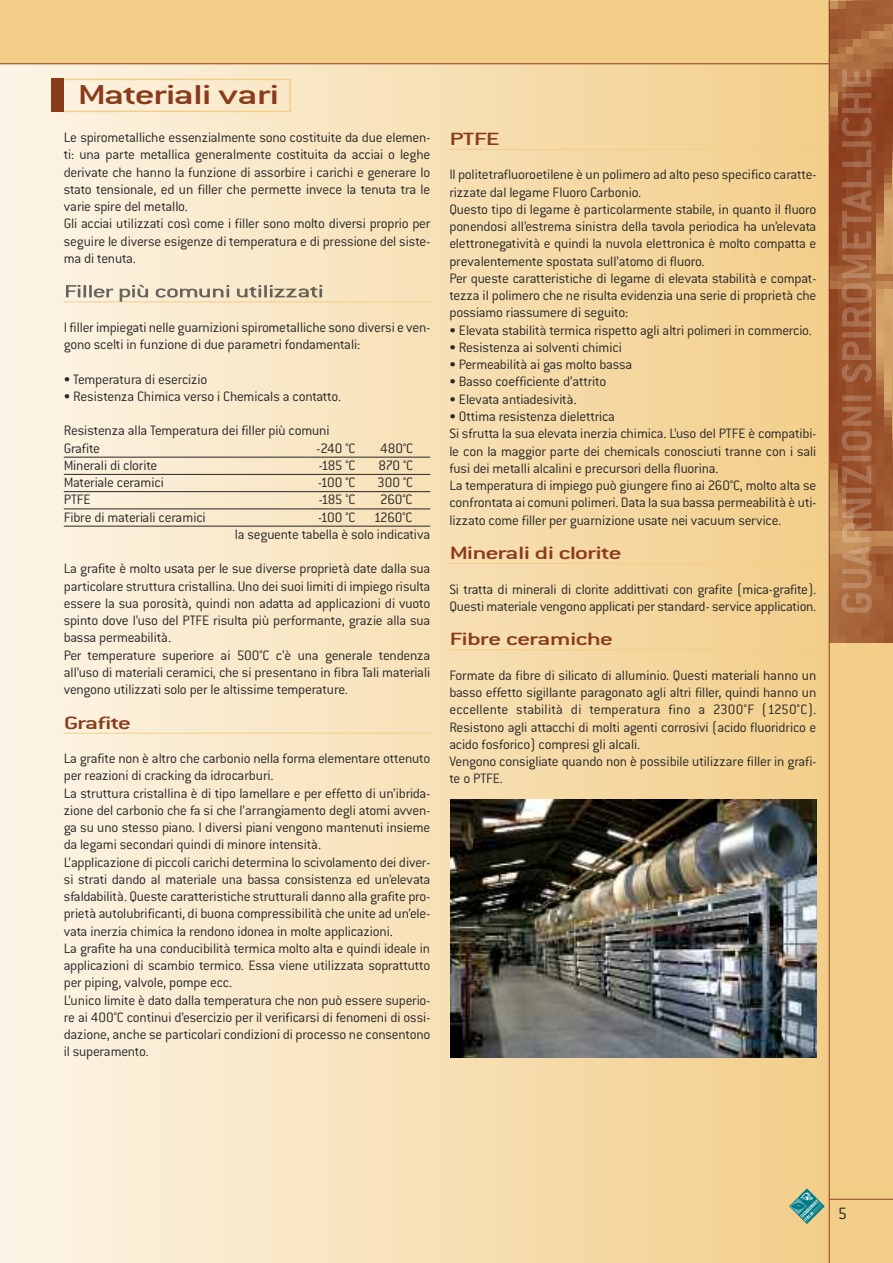
<style>
.page{position:relative;width:893px;height:1263px;background:#fff}
.page>*{position:absolute;margin:0;border:0;box-sizing:border-box;transform-origin:0 0}
.t1{font:500 30px "Conduit ITC";letter-spacing:-.025em;color:#893b1b;scale:1.5 1}
.t2{font:500 19.5px "Conduit ITC";letter-spacing:-.04em;color:#893b1b;scale:1.5 1}
.t3{font:300 18px "Conduit ITC";color:#272627}
.t4{font:300 15px/17.2px "Conduit ITC";letter-spacing:-.015em;color:#272627}
</style>
<div class="page">
<div style="left:0;top:64px;width:830px;height:1199px;background:linear-gradient(to right,#fcf5e7,#f2ce89)"></div>
<div style="left:829px;top:359px;width:64px;height:904px;background:#f2ce88"></div>
<div style="left:0;top:0;width:893px;height:64px;background:#f2ce88"></div>
<hr style="left:829px;top:1199px;width:64px;height:1px;background:#893b1b">
<hr style="left:0;top:63px;width:829px;height:1px;background:#893b1b">
<img style="left:830px;top:0;width:63px;height:642px">
<img style="left:842px;top:396px;width:30px;height:217px">
<svg style="left:789px;top:1188px;width:36px;height:36px"></svg>
<hr style="left:829px;top:0;width:1px;height:1263px;background:#893b1b">
<img style="left:450px;top:799px;width:367px;height:259px">
<hr style="left:64px;top:302px;width:366px;height:1px;background:#f2ce88">
<hr style="left:64px;top:457px;width:366px;height:1px;background:#272627">
<hr style="left:64px;top:474px;width:366px;height:1px;background:#272627">
<hr style="left:64px;top:491px;width:366px;height:1px;background:#272627">
<hr style="left:64px;top:509px;width:366px;height:1px;background:#272627">
<hr style="left:64px;top:526px;width:366px;height:1px;background:#272627">
<hr style="left:64px;top:733px;width:366px;height:1px;background:#f2ce88">
<img style="left:66px;top:285px;width:112px;height:17px">
<hr style="left:449px;top:149px;width:367px;height:1px;background:#f2ce88">
<hr style="left:449px;top:563px;width:367px;height:1px;background:#f2ce88">
<hr style="left:449px;top:649px;width:367px;height:1px;background:#f2ce88">
<div style="left:62px;top:79px;width:229px;height:33px;border:2px solid #f2ce88"></div>
<div style="left:51px;top:79px;width:12px;height:33px;background:#893b1b"></div>
<h1 class="t1" style="left:77px;top:85px;width:136px">Materiali vari</h1>
<p class="t4" style="left:64px;top:130px;width:368px">Le spirometalliche essenzialmente sono costituite da due elemen&shy;ti: una parte metallica generalmente costituita da acciai o leghe derivate che hanno la funzione di assorbire i carichi e generare lo stato tensionale, ed un filler che permette invece la tenuta tra le varie spire del metallo.<br>Gli acciai utilizzati così come i filler sono molto diversi proprio per seguire le diverse esigenze di temperatura e di pressione del siste&shy;ma di tenuta.</p>
<p class="t4" style="left:64px;top:320px;width:368px">I filler impiegati nelle guarnizioni spirometalliche sono diversi e ven&shy;gono scelti in funzione di due parametri fondamentali:</p>
<p class="t4" style="left:64px;top:372px;width:145px">• Temperatura di esercizio</p>
<p class="t4" style="left:64px;top:389px;width:279px">• Resistenza Chimica verso i Chemicals a contatto.</p>
<p class="t4" style="left:64px;top:424px;width:267px">Resistenza alla Temperatura dei filler più comuni<br>Grafite</p>
<p class="t4" style="left:317px;top:441px;width:40px">-240 °C</p>
<p class="t4" style="left:380px;top:441px;width:34px">480°C</p>
<p class="t4" style="left:64px;top:458px;width:95px">Minerali di clorite</p>
<p class="t4" style="left:319px;top:458px;width:38px">-185 °C</p>
<p class="t4" style="left:378px;top:458px;width:36px">870 °C</p>
<p class="t4" style="left:64px;top:475px;width:102px">Materiale ceramici</p>
<p class="t4" style="left:318px;top:475px;width:39px">-100 °C</p>
<p class="t4" style="left:377px;top:475px;width:37px">300 °C</p>
<p class="t4" style="left:64px;top:493px;width:28px">PTFE</p>
<p class="t4" style="left:319px;top:493px;width:38px">-185 °C</p>
<p class="t4" style="left:380px;top:493px;width:34px">260°C</p>
<p class="t4" style="left:64px;top:510px;width:143px">Fibre di materiali ceramici</p>
<p class="t4" style="left:235px;top:510px;width:197px;text-indent:83px">-100 °C 1260°C<br>la seguente tabella è solo indicativa</p>
<p class="t4" style="left:64px;top:562px;width:368px">La grafite è molto usata per le sue diverse proprietà date dalla sua particolare struttura cristallina. Uno dei suoi limiti di impiego risulta essere la sua porosità, quindi non adatta ad applicazioni di vuoto spinto dove l’uso del PTFE risulta più performante, grazie alla sua bassa permeabilità.<br>Per temperature superiore ai 500°C c’è una generale tendenza all’uso di materiali ceramici, che si presentano in fibra Tali materiali vengono utilizzati solo per le altissime temperature.</p>
<h2 class="t2" style="left:64px;top:716px;width:47px">Grafite</h2>
<p class="t4" style="left:64px;top:751px;width:368px">La grafite non è altro che carbonio nella forma elementare ottenuto per reazioni di cracking da idrocarburi.<br>La struttura cristallina è di tipo lamellare e per effetto di un’ibrida&shy;zione del carbonio che fa si che l’arrangiamento degli atomi avven&shy;ga su uno stesso piano. I diversi piani vengono mantenuti insieme da legami secondari quindi di minore intensità.<br>L’applicazione di piccoli carichi determina lo scivolamento dei diver&shy;si strati dando al materiale una bassa consistenza ed un’elevata sfaldabilità. Queste caratteristiche strutturali danno alla grafite pro&shy;prietà autolubrificanti, di buona compressibilità che unite ad un’ele&shy;vata inerzia chimica la rendono idonea in molte applicazioni.<br>La grafite ha una conducibilità termica molto alta e quindi ideale in applicazioni di scambio termico. Essa viene utilizzata soprattutto per piping, valvole, pompe ecc.<br>L’unico limite è dato dalla temperatura che non può essere superio&shy;re ai 400°C continui d’esercizio per il verificarsi di fenomeni di ossi&shy;dazione, anche se particolari condizioni di processo ne consentono il superamento.</p>
<h2 class="t2" style="left:449px;top:133px;width:35px">PTFE</h2>
<p class="t4" style="left:449px;top:168px;width:368px">Il politetrafluoroetilene è un polimero ad alto peso specifico caratte&shy;rizzate dal legame Fluoro Carbonio.<br>Questo tipo di legame è particolarmente stabile, in quanto il fluoro ponendosi all’estrema sinistra della tavola periodica ha un’elevata elettronegatività e quindi la nuvola elettronica è molto compatta e prevalentemente spostata sull’atomo di fluoro.<br>Per queste caratteristiche di legame di elevata stabilità e compat&shy;tezza il polimero che ne risulta evidenzia una serie di proprietà che possiamo riassumere di seguito:</p>
<p class="t4" style="left:449px;top:323px;width:364px">• Elevata stabilità termica rispetto agli altri polimeri in commercio.</p>
<p class="t4" style="left:449px;top:340px;width:174px">• Resistenza ai solventi chimici</p>
<p class="t4" style="left:449px;top:358px;width:184px">• Permeabilità ai gas molto bassa</p>
<p class="t4" style="left:449px;top:375px;width:158px">• Basso coefficiente d’attrito</p>
<p class="t4" style="left:449px;top:392px;width:129px">• Elevata antiadesività.</p>
<p class="t4" style="left:449px;top:409px;width:368px">• Ottima resistenza dielettrica<br>Si sfrutta la sua elevata inerzia chimica. L’uso del PTFE è compatibi&shy;le con la maggior parte dei chemicals conosciuti tranne con i sali fusi dei metalli alcalini e precursori della fluorina.<br>La temperatura di impiego può giungere fino ai 260°C, molto alta se confrontata ai comuni polimeri. Data la sua bassa permeabilità è uti&shy;lizzato come filler per guarnizione usate nei vacuum service.</p>
<h2 class="t2" style="left:449px;top:547px;width:116px">Minerali di clorite</h2>
<p class="t4" style="left:449px;top:582px;width:368px">Si tratta di minerali di clorite addittivati con grafite (mica-grafite).<br>Questi materiale vengono applicati per standard- service application.</p>
<h2 class="t2" style="left:449px;top:633px;width:111px">Fibre ceramiche</h2>
<p class="t4" style="left:449px;top:668px;width:368px">Formate da fibre di silicato di alluminio. Questi materiali hanno un basso effetto sigillante paragonato agli altri filler, quindi hanno un eccellente stabilità di temperatura fino a 2300°F (1250°C).<br>Resistono agli attacchi di molti agenti corrosivi (acido fluoridrico e acido fosforico) compresi gli alcali.<br>Vengono consigliate quando non è possibile utilizzare filler in grafi&shy;te o PTFE.</p>
<p class="t3" style="left:838px;top:1208px;width:11px">5</p>
</div>
